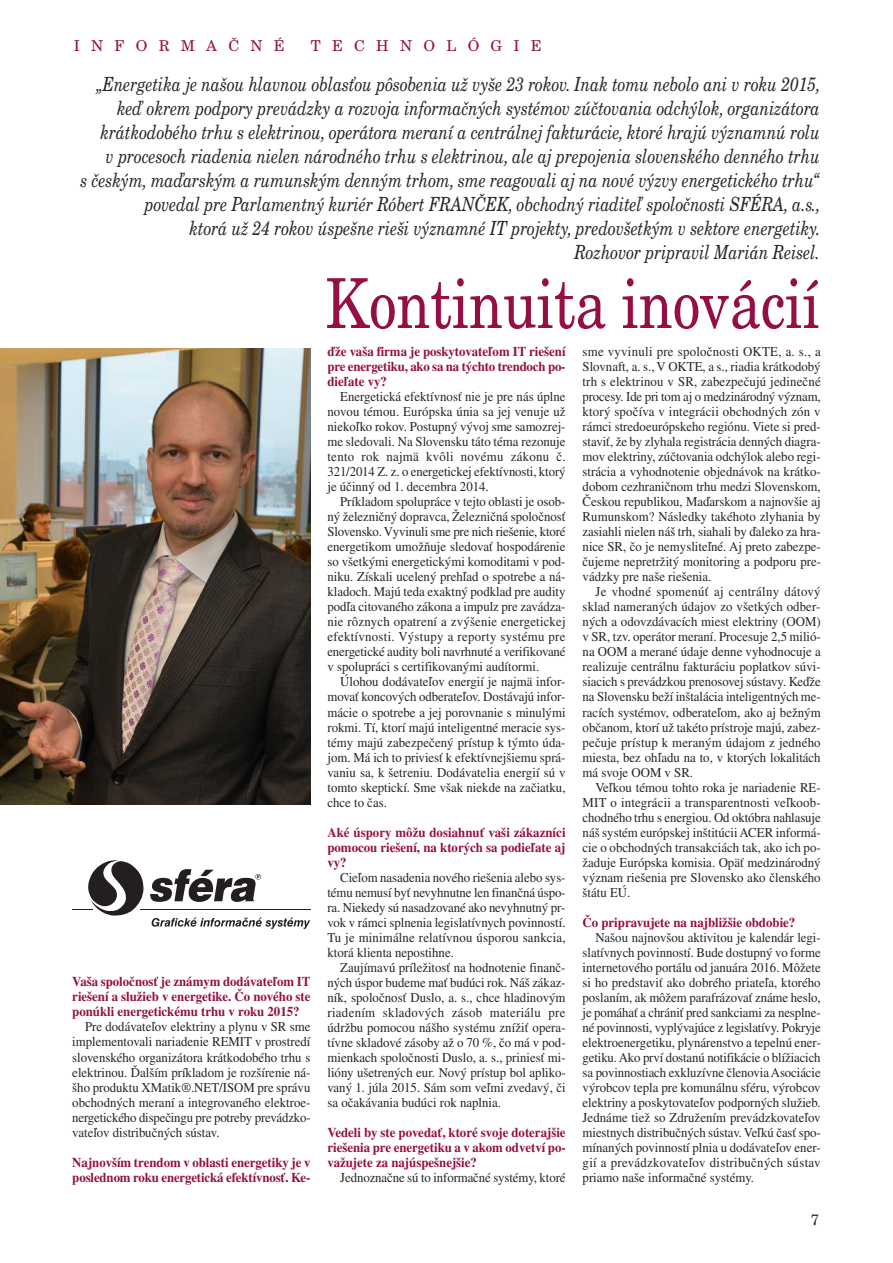
<style>
.page{position:relative;width:893px;height:1263px;background:#fff}
.page>*{position:absolute;margin:0;border:0;box-sizing:border-box;transform-origin:0 0}
.t1{font:69px "New Century Schoolbook CE";color:#950f44;scale:.8 1}
.t2{font:italic 19.5px/24px "New Century Schoolbook CE";color:#272627;text-align:right;scale:.8 1}
.t3{font:15px "New Century Schoolbook CE";letter-spacing:.75em;color:#950f44}
.t4{font:15px "New Century Schoolbook CE";color:#272627}
.t5{font:13.5px/15px "Times LT Std";color:#272627;text-align:justify;scale:.95 1}
.t6{font:700 13.5px/15px "Times LT Std";color:#950f44;text-align:justify;scale:.95 1}
</style>
<div class="page">
<img style="left:0;top:348px;width:310px;height:457px">
<svg style="left:150px;top:869px;width:111px;height:33px"></svg>
<svg style="left:72px;top:860px;width:72px;height:56px"></svg>
<hr style="left:140px;top:909px;width:170px;height:1px;background:#231f20">
<svg style="left:152px;top:917px;width:158px;height:12px"></svg>
<p class="t3" style="left:74px;top:40px;width:212px">INFORMAČNÉ</p>
<p class="t3" style="left:311px;top:40px;width:232px">TECHNOLÓGIE</p>
<p class="t2" style="left:81px;top:74px;width:926px">„Energetika je našou hlavnou oblasťou pôsobenia už vyše 23 rokov. Inak tomu nebolo ani v roku 2015, keď okrem podpory prevádzky a rozvoja informačných systémov zúčtovania odchýlok, organizátora krátkodobého trhu s elektrinou, operátora meraní a centrálnej fakturácie, ktoré hrajú významnú rolu<br>v procesoch riadenia nielen národného trhu s elektrinou, ale aj prepojenia slovenského denného trhu<br>s českým, maďarským a rumunským denným trhom, sme reagovali aj na nové výzvy energetického trhu“ povedal pre Parlamentný kuriér Róbert FRANČEK, obchodný riaditeľ spoločnosti SFÉRA, a.s.,<br>ktorá už 24 rokov úspešne rieši významné IT projekty, predovšetkým v sektore energetiky.<br>Rozhovor pripravil Marián Reisel.</p>
<p class="t6" style="left:72px;top:975px;width:252px">Vaša spoločnosť je známym dodávateľom IT riešení a služieb v energetike. Čo nového ste ponúkli energetickému trhu v roku 2015?</p>
<p class="t5" style="left:72px;top:1021px;width:252px;text-indent:13px">Pre dodávateľov elektriny a plynu v SR sme implementovali nariadenie REMIT v prostredí slovenského organizátora krátkodobého trhu s elektrinou. Ďalším príkladom je rozšírenie ná&shy;šho produktu XMatik®.NET/ISOM pre správu obchodných meraní a integrovaného elektroe&shy;nergetického dispečingu pre potreby prevádzko&shy;vateľov distribučných sústav.</p>
<p class="t6" style="left:72px;top:1156px;width:252px">Najnovším trendom v oblasti energetiky je v poslednom roku energetická efektívnosť. Ke-</p>
<h1 class="t1" style="left:326px;top:278px;width:619px">Kontinuita inovácií</h1>
<p class="t6" style="left:327px;top:345px;width:252px">ďže vaša firma je poskytovateľom IT riešení pre energetiku, ako sa na týchto trendoch po&shy;dieľate vy?</p>
<p class="t5" style="left:327px;top:390px;width:252px;text-indent:13px">Energetická efektívnosť nie je pre nás úplne novou témou. Európska únia sa jej venuje už niekoľko rokov. Postupný vývoj sme samozrej&shy;me sledovali. Na Slovensku táto téma rezonuje tento rok najmä kvôli novému zákonu č.<br>321/2014 Z. z. o energetickej efektívnosti, ktorý je účinný od 1. decembra 2014.</p>
<p class="t5" style="left:327px;top:496px;width:252px;text-indent:13px">Príkladom spolupráce v tejto oblasti je osob&shy;ný železničný dopravca, Železničná spoločnosť Slovensko.Vyvinuli sme pre nich riešenie, ktoré energetikom umožňuje sledovať hospodárenie so všetkými energetickými komoditami v pod&shy;niku. Získali ucelený prehľad o spotrebe a ná&shy;kladoch. Majú teda exaktný podklad pre audity podľa citovaného zákona a impulz pre zavádza&shy;nie rôznych opatrení a zvýšenie energetickej efektívnosti. Výstupy a reporty systému pre energetické audity boli navrhnuté a verifikované v spolupráci s certifikovanými audítormi.</p>
<p class="t5" style="left:327px;top:676px;width:252px;text-indent:13px">Úlohou dodávateľov energií je najmä infor&shy;movať koncových odberateľov. Dostávajú infor&shy;mácie o spotrebe a jej porovnanie s minulými rokmi. Tí, ktorí majú inteligentné meracie sys&shy;témy majú zabezpečený prístup k týmto úda&shy;jom. Má ich to priviesť k efektívnejšiemu sprá&shy;vaniu sa, k šetreniu. Dodávatelia energií sú v tomto skeptickí. Sme však niekde na začiatku, chce to čas.</p>
<p class="t6" style="left:327px;top:826px;width:252px">Aké úspory môžu dosiahnuť vaši zákazníci pomocou riešení, na ktorých sa podieľate aj vy?</p>
<p class="t5" style="left:327px;top:871px;width:252px;text-indent:13px">Cieľom nasadenia nového riešenia alebo sys&shy;tému nemusí byť nevyhnutne len finančná úspo&shy;ra. Niekedy sú nasadzované ako nevyhnutný pr&shy;vok v rámci splnenia legislatívnych povinností.<br>Tu je minimálne relatívnou úsporou sankcia, ktorá klienta nepostihne.</p>
<p class="t5" style="left:327px;top:961px;width:252px;text-indent:13px">Zaujímavú príležitosť na hodnotenie finanč&shy;ných úspor budeme mať budúci rok. Náš zákaz&shy;ník, spoločnosť Duslo, a. s., chce hladinovým riadením skladových zásob materiálu pre údržbu pomocou nášho systému znížiť opera&shy;tívne skladové zásoby až o 70 %, čo má v pod&shy;mienkach spoločnosti Duslo, a. s., priniesť mi&shy;lióny ušetrených eur. Nový prístup bol apliko&shy;vaný 1. júla 2015. Sám som veľmi zvedavý, či sa očakávania budúci rok naplnia.</p>
<p class="t6" style="left:327px;top:1126px;width:252px">Vedeli by ste povedať, ktoré svoje doterajšie riešenia pre energetiku a v akom odvetví po&shy;važujete za najúspešnejšie?</p>
<p class="t5" style="left:340px;top:1171px;width:239px">Jednoznačne sú to informačné systémy, ktoré</p>
<p class="t5" style="left:583px;top:345px;width:252px">sme vyvinuli pre spoločnosti OKTE, a. s., a Slovnaft, a. s., V OKTE, a s., riadia krátkodobý trh s elektrinou v SR, zabezpečujú jedinečné procesy. Ide pri tom aj o medzinárodný význam, ktorý spočíva v integrácii obchodných zón v rámci stredoeurópskeho regiónu. Viete si pred&shy;staviť, že by zlyhala registrácia denných diagra&shy;mov elektriny, zúčtovania odchýlok alebo regi&shy;strácia a vyhodnotenie objednávok na krátko&shy;dobom cezhraničnom trhu medzi Slovenskom, Českou republikou, Maďarskom a najnovšie aj Rumunskom? Následky takéhoto zlyhania by zasiahli nielen náš trh, siahali by ďaleko za hra&shy;nice SR, čo je nemysliteľné. Aj preto zabezpe&shy;čujeme nepretržitý monitoring a podporu pre&shy;vádzky pre naše riešenia.</p>
<p class="t5" style="left:583px;top:586px;width:252px;text-indent:13px">Je vhodné spomenúť aj centrálny dátový sklad nameraných údajov zo všetkých odber&shy;ných a odovzdávacích miest elektriny (OOM) v SR, tzv. operátor meraní. Procesuje 2,5 milió&shy;na OOM a merané údaje denne vyhodnocuje a realizuje centrálnu fakturáciu poplatkov súvi&shy;siacich s prevádzkou prenosovej sústavy. Keďže na Slovensku beží inštalácia inteligentných me&shy;racích systémov, odberateľom, ako aj bežným občanom, ktorí už takéto prístroje majú, zabez&shy;pečuje prístup k meraným údajom z jedného miesta, bez ohľadu na to, v ktorých lokalitách má svoje OOM v SR.</p>
<p class="t5" style="left:583px;top:781px;width:252px;text-indent:13px">Veľkou témou tohto roka je nariadenie RE-MIT o integrácii a transparentnosti veľkoob&shy;chodného trhu s energiou. Od októbra nahlasuje náš systém európskej inštitúcii ACER informá&shy;cie o obchodných transakciách tak, ako ich po&shy;žaduje Európska komisia. Opäť medzinárodný význam riešenia pre Slovensko ako členského štátu EÚ.</p>
<p class="t6" style="left:583px;top:916px;width:225px">Čo pripravujete na najbližšie obdobie?</p>
<p class="t5" style="left:583px;top:931px;width:252px;text-indent:13px">Našou najnovšou aktivitou je kalendár legi&shy;slatívnych povinností. Bude dostupný vo forme internetového portálu od januára 2016. Môžete si ho predstaviť ako dobrého priateľa, ktorého poslaním, ak môžem parafrázovať známe heslo, je pomáhať a chrániť pred sankciami za nesplne&shy;né povinnosti, vyplývajúce z legislatívy. Pokryje elektroenergetiku, plynárenstvo a tepelnú ener&shy;getiku.Ako prví dostanú notifikácie o blížiacich sa povinnostiach exkluzívne členoviaAsociácie výrobcov tepla pre komunálnu sféru, výrobcov elektriny a poskytovateľov podporných služieb.<br>Jednáme tiež so Združením prevádzkovateľov miestnych distribučných sústav. Veľkú časť spo&shy;mínaných povinností plnia u dodávateľov ener&shy;gií a prevádzkovateľov distribučných sústav priamo naše informačné systémy.</p>
<p class="t4" style="left:811px;top:1214px;width:10px">7</p>
</div>
